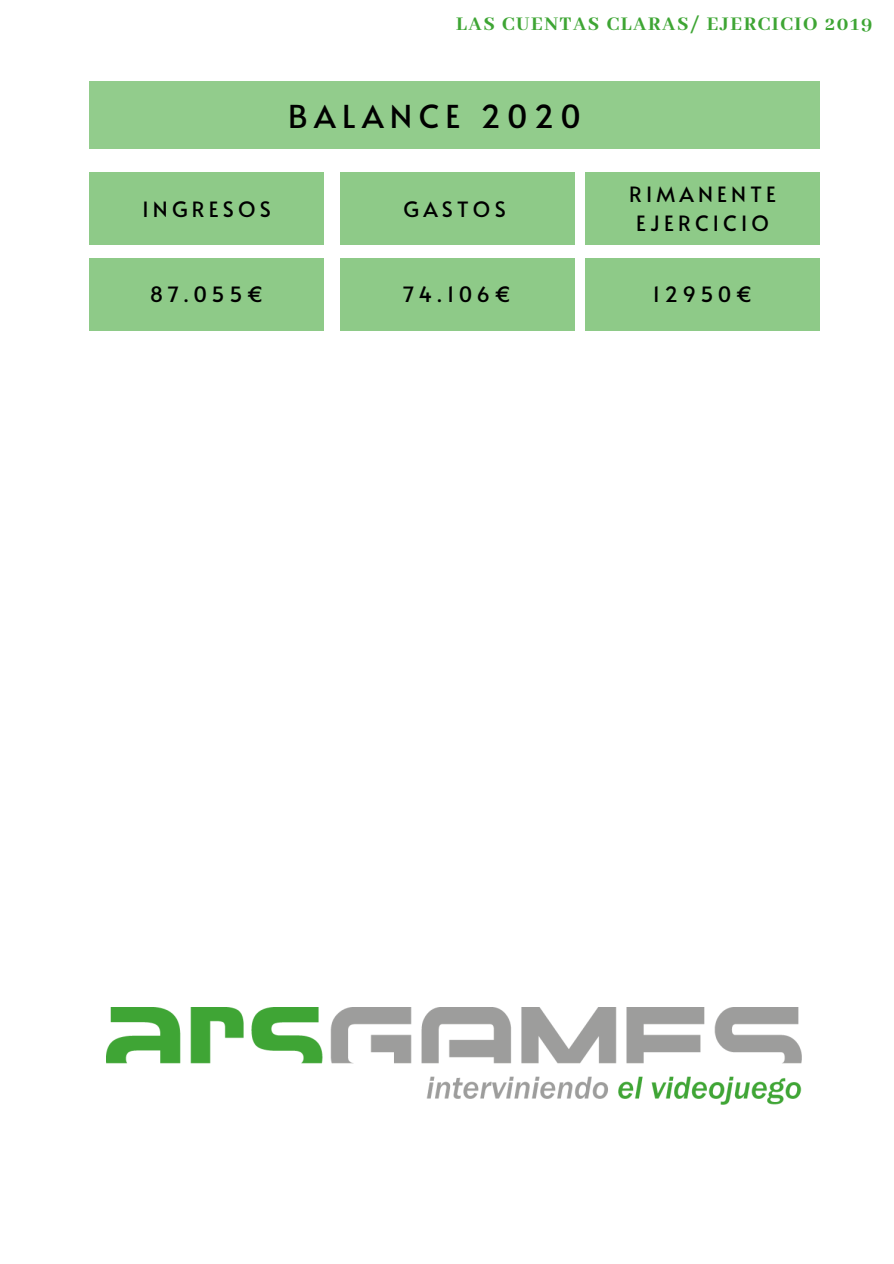
<style>
.page{position:relative;width:894px;height:1264px;background:#fff}
.page>*{position:absolute;margin:0;border:0;box-sizing:border-box;transform-origin:0 0}
.t1{font:31.5px "Alata";letter-spacing:.2em;color:#000}
.t2{font:21px "Alata";letter-spacing:.2em;color:#000}
.t3{font:800 21px "Abhaya Libre";letter-spacing:.08em;color:#3ea534}
</style>
<div class="page">
<div style="left:89px;top:82px;width:730px;height:67px;background:#92cc8c"></div>
<div style="left:89px;top:172px;width:235px;height:73px;background:#8eca88"></div>
<div style="left:340px;top:172px;width:234px;height:73px;background:#8eca88"></div>
<div style="left:585px;top:172px;width:234px;height:73px;background:#8eca88"></div>
<div style="left:89px;top:258px;width:235px;height:72px;background:#8eca88"></div>
<div style="left:340px;top:258px;width:234px;height:72px;background:#8eca88"></div>
<div style="left:585px;top:258px;width:234px;height:72px;background:#8eca88"></div>
<img style="left:106px;top:1007px;width:696px;height:98px">
<p class="t3" style="left:456px;top:12px;width:417px">LAS CUENTAS CLARAS/ EJERCICIO 2019</p>
<p class="t1" style="left:288px;top:94px;width:294px">BALANCE 2020</p>
<p class="t2" style="left:142px;top:193px;width:130px">INGRESOS</p>
<p class="t2" style="left:403px;top:193px;width:104px">GASTOS</p>
<p class="t2" style="left:629px;top:178px;width:148px">RIMANENTE</p>
<p class="t2" style="left:636px;top:207px;width:134px">EJERCICIO</p>
<p class="t2" style="left:150px;top:279px;width:115px">87.055€</p>
<p class="t2" style="left:403px;top:279px;width:109px">74.106€</p>
<p class="t2" style="left:652px;top:279px;width:101px">12950€</p>
</div>
